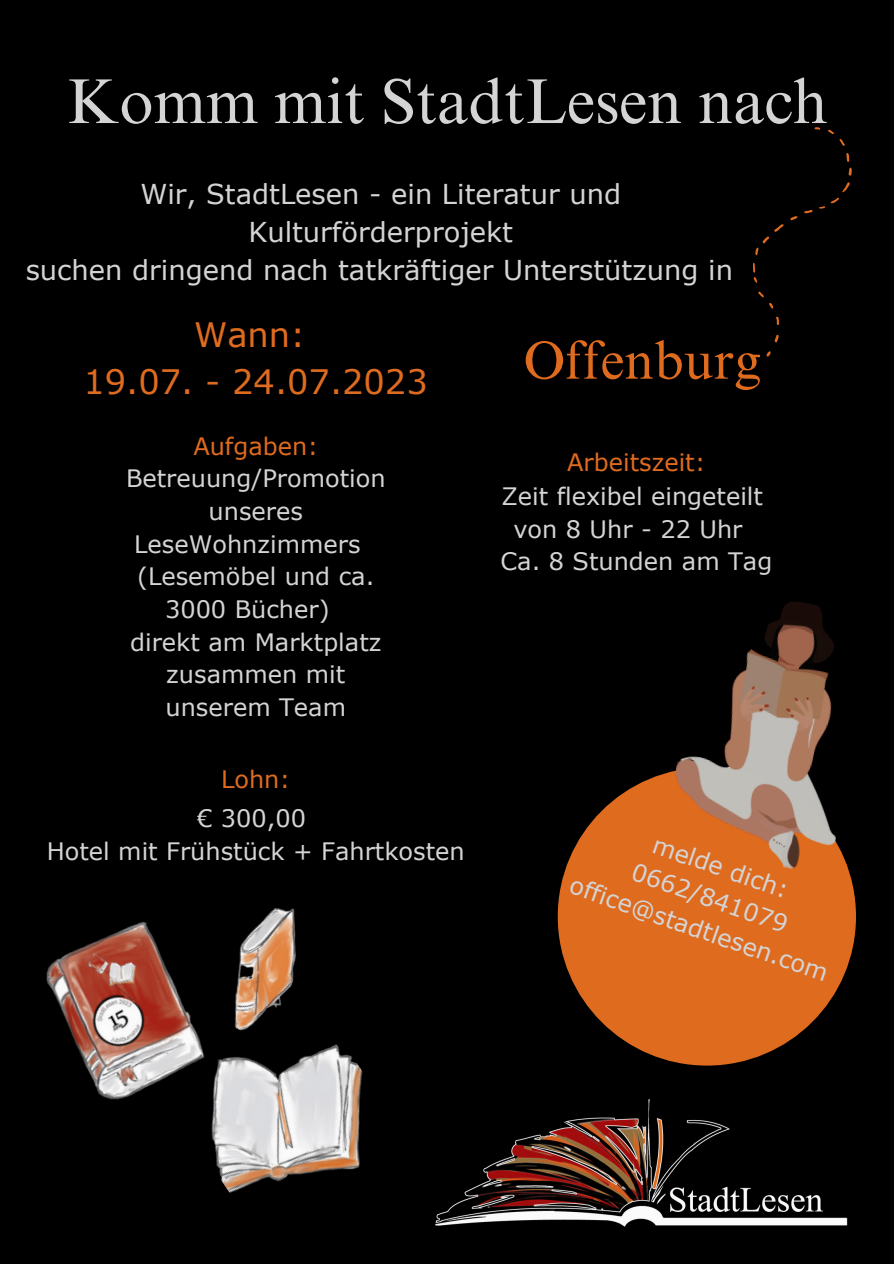
<style>
.page{position:relative;width:894px;height:1264px;background:#fff}
.page>*{position:absolute;margin:0;border:0;box-sizing:border-box;transform-origin:0 0}
.t1{font:63.45px "Times NRMT Pro";color:#d4d4d4}
.t2{font:53.7px "Times NRMT Pro";color:#df6b1f}
.t3{font:33.6px "Verdana";color:#df6b1f}
.t4{font:27.3px/38px "Verdana";color:#d4d4d4;text-align:center}
.t5{font:24px/32.7px "Verdana";color:#d4d4d4}
.t6{font:24px "Verdana";color:#df6b1f}
</style>
<div class="page">
<div style="left:0;top:0;width:893px;height:1263px;background:#000"></div>
<svg style="left:848px;top:168px;width:3px;height:8px"></svg>
<svg style="left:846px;top:153px;width:3px;height:9px"></svg>
<svg style="left:774px;top:335px;width:4px;height:8px"></svg>
<svg style="left:830px;top:182px;width:20px;height:21px"></svg>
<svg style="left:804px;top:210px;width:8px;height:3px"></svg>
<svg style="left:776px;top:316px;width:3px;height:9px"></svg>
<svg style="left:790px;top:216px;width:7px;height:4px"></svg>
<svg style="left:839px;top:139px;width:5px;height:7px"></svg>
<svg style="left:755px;top:224px;width:28px;height:31px"></svg>
<svg style="left:758px;top:291px;width:15px;height:18px"></svg>
<svg style="left:766px;top:351px;width:4px;height:6px"></svg>
<svg style="left:828px;top:129px;width:5px;height:5px"></svg>
<svg style="left:814px;top:127px;width:6px;height:3px"></svg>
<svg style="left:753px;top:263px;width:4px;height:20px"></svg>
<svg style="left:818px;top:206px;width:6px;height:3px"></svg>
<img style="left:435px;top:1099px;width:413px;height:128px">
<div style="left:557px;top:767px;width:298px;height:298px;background:#df6b1f;border-radius:50%"></div>
<img style="left:661px;top:601px;width:189px;height:274px">
<img style="left:211px;top:1085px;width:150px;height:108px">
<img style="left:46px;top:951px;width:174px;height:148px">
<img style="left:74px;top:908px;width:289px;height:177px">
<p class="t1" style="left:67px;top:77px;width:762px">Komm mit StadtLesen nach</p>
<p class="t4" style="left:140px;top:174px;width:482px">Wir, StadtLesen - ein Literatur und<br>Kulturförderprojekt</p>
<p class="t4" style="left:26px;top:250px;width:708px">suchen dringend nach tatkräftiger Unterstützung in</p>
<p class="t3" style="left:194px;top:313px;width:113px">Wann:</p>
<p class="t3" style="left:83px;top:360px;width:346px">19.07. - 24.07.2023</p>
<p class="t6" style="left:193px;top:430px;width:126px">Aufgaben:</p>
<p class="t5" style="left:126px;top:461px;width:261px">Betreuung/Promotion</p>
<p class="t5" style="left:208px;top:494px;width:96px">unseres</p>
<p class="t5" style="left:134px;top:527px;width:228px">LeseWohnzimmers</p>
<p class="t5" style="left:165px;top:559px;width:211px;text-indent:-28px">(Lesemöbel und ca.<br>3000 Bücher)</p>
<p class="t5" style="left:130px;top:624px;width:253px">direkt am Marktplatz</p>
<p class="t5" style="left:165px;top:657px;width:182px">zusammen mit unserem Team</p>
<p class="t2" style="left:523px;top:340px;width:238px">Offenburg</p>
<p class="t6" style="left:567px;top:447px;width:140px">Arbeitszeit:</p>
<p class="t5" style="left:501px;top:479px;width:263px">Zeit flexibel eingeteilt</p>
<p class="t5" style="left:513px;top:512px;width:230px">von 8 Uhr - 22 Uhr</p>
<p class="t5" style="left:500px;top:544px;width:273px">Ca. 8 Stunden am Tag</p>
<p class="t6" style="left:221px;top:763px;width:71px">Lohn:</p>
<p class="t5" style="left:197px;top:801px;width:110px">€ 300,00</p>
<p class="t5" style="left:47px;top:834px;width:419px">Hotel mit Frühstück + Fahrtkosten</p>
<p class="t5" style="left:658px;top:827px;width:144px;rotate:19deg">melde dich:</p>
<p class="t5" style="left:638px;top:855px;width:165px;rotate:19deg">0662/841079</p>
<p class="t5" style="left:576px;top:868px;width:273px;rotate:19deg">office@stadtlesen.com</p>
</div>
